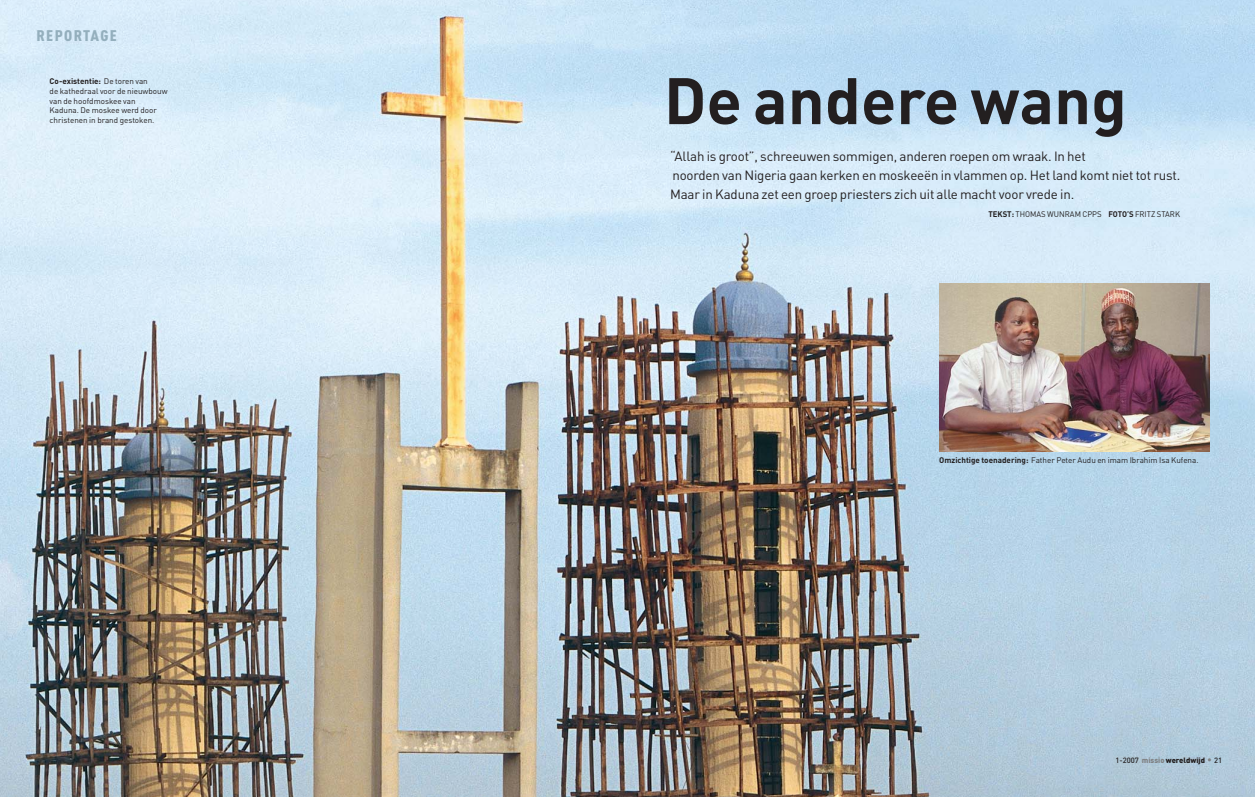
<style>
.page{position:relative;width:1255px;height:797px;background:#fff}
.page>*{position:absolute;margin:0;border:0;box-sizing:border-box;transform-origin:0 0}
.t1{font:700 64.62px "DIN Pro";color:#231f20}
.t2{font:900 15.25px "DIN Cond";letter-spacing:.085em;color:#94afbd;scale:1.1 1}
.t3{font:13.25px/19px "DIN Pro";letter-spacing:-.01em;color:#231f20}
.t4{font:8.12px/9.8px "DIN Pro";color:#231f20}
.t5{font:8.12px "DIN Pro";color:#231f20;scale:.96 1}
.t6{font:900 7.62px "DIN Pro";color:#231f20}
.s1{font-weight:700}
.s2{font-weight:500}
.s3{color:#808284}
.s4{font-weight:500;font-size:9.5px;color:#808284}
</style>
<div class="page">
<img style="left:0;top:0;width:1254px;height:797px">
<img style="left:939px;top:283px;width:270px;height:169px">
<p class="t2" style="left:36px;top:31px;width:75px">REPORTAGE</p>
<p class="t4" style="left:50px;top:78px;width:119px"><span class="s1">Co-existentie:</span> De toren van<br>de kathedraal voor de nieuwbouw van de hoofdmoskee van<br>Kaduna. De moskee werd door christenen in brand gestoken.</p>
<h1 class="t1" style="left:663px;top:79px;width:464px">De andere wang</h1>
<p class="t3" style="left:670px;top:149px;width:512px">“Allah is groot”, schreeuwen sommigen, anderen roepen om wraak. In het<br>noorden van Nigeria gaan kerken en moskeeën in vlammen op. Het land komt niet tot rust.<br>Maar in Kaduna zet een groep priesters zich uit alle macht voor vrede in.</p>
<p class="t5" style="left:988px;top:212px;width:201px"><span class="s1">TEKST:</span> THOMAS WUNRAM CPPS <span class="s1">FOTO’S</span> FRITZ STARK</p>
<p class="t4" style="left:939px;top:456px;width:261px"><span class="s1">Omzichtige toenadering:</span> Father Peter Audu en imam Ibrahim Isa Kufena.</p>
<p class="t6" style="left:1115px;top:757px;width:108px"><span class="s2">1-2007</span> <span class="s3">missio</span> wereldwijd <span class="s4">•</span> <span class="s2">21</span></p>
</div>
